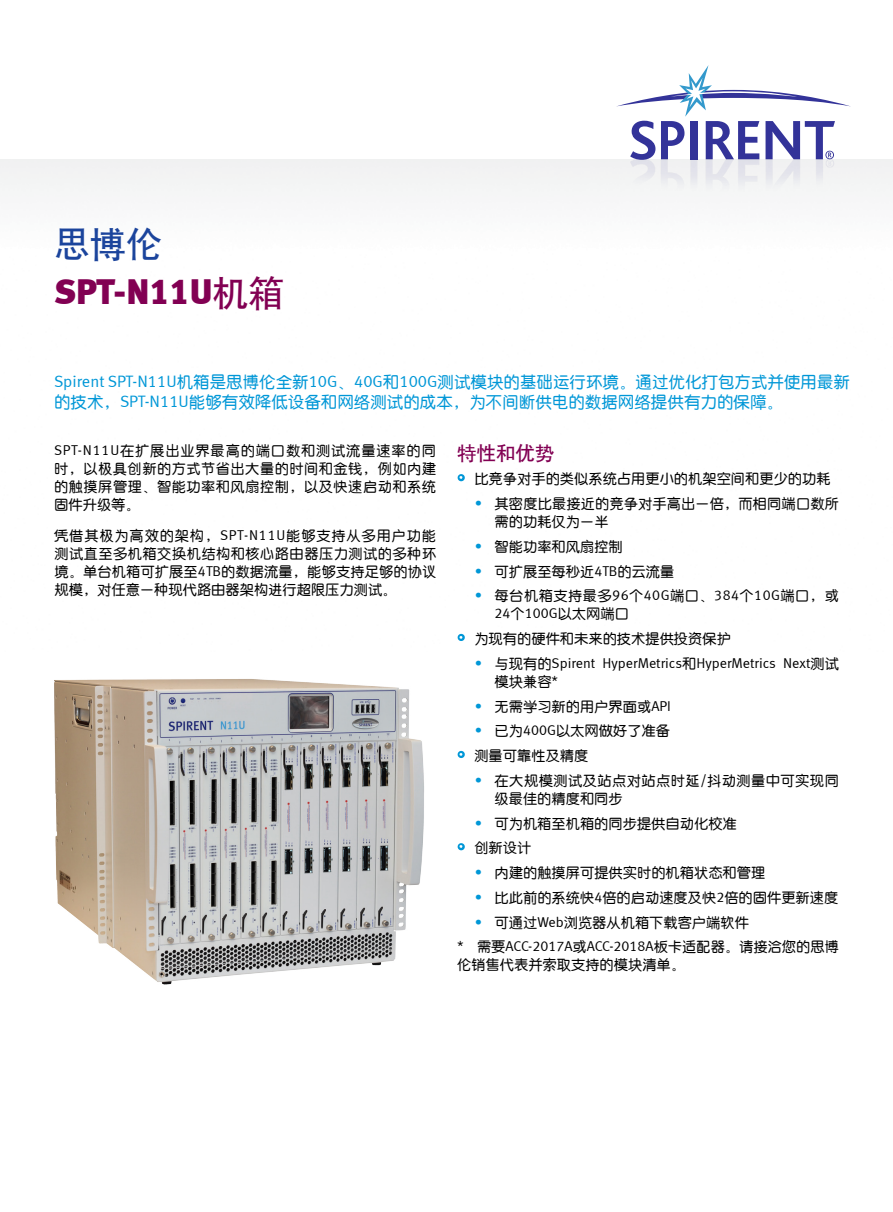
<style>
.page{position:relative;width:893px;height:1212px;background:#fff}
.page>*{position:absolute;margin:0;border:0;box-sizing:border-box;transform-origin:0 0}
.t1{font:36px "Meta Black LF";color:#820053}
.t2{font:36px "H Yb 1 gj";color:#1b449c}
.t3{font:19.5px "H Yb 1 gj";color:#820053}
.t4{font:16.5px/19.8px "H Ye 3 gj";color:#0097d7}
.t5{font:14.25px/18px "H Ye 3 gj";color:#000;text-align:justify}
.t6{font:14.25px "Meta Normal LF";color:#000}
.t7{font:14.25px/18px "H Ye 3 gj";letter-spacing:.03em;color:#000}
.s1{font-family:"H Yb 1 gj"}
.s2{font-family:"Meta Normal LF"}
.s3{font-family:"Meta Black LF";color:#0097d7}
.s4{font-family:"H Ye 3 gj"}
</style>
<div class="page">
<svg style="left:616px;top:65px;width:235px;height:69px"></svg>
<img style="left:574px;top:134px;width:319px;height:100px">
<svg style="left:457px;top:474px;width:8px;height:8px"></svg>
<svg style="left:457px;top:633px;width:8px;height:9px"></svg>
<svg style="left:457px;top:750px;width:8px;height:8px"></svg>
<svg style="left:457px;top:843px;width:8px;height:8px"></svg>
<img style="left:54px;top:679px;width:370px;height:306px">
<h1 class="t2" style="left:54px;top:226px;width:109px">思博伦</h1>
<h1 class="t1" style="left:54px;top:270px;width:232px">SPT-N11U<span class="s1">机箱</span></h1>
<p class="t4" style="left:54px;top:372px;width:798px"><span class="s2">Spirent SPT-N11U</span>机箱是思博伦全新<span class="s2">10G</span>、<span class="s2">40G</span>和<span class="s2">100G</span>测试模块的基础运行环境。通过优化打包方式并使用最新的技术，<span class="s2">SPT-N11U</span>能够有效降低设备和网络测试的成本，为不间断供电的数据网络提供有力的保障。</p>
<p class="t5" style="left:54px;top:441px;width:384px"><span class="s2">SPT-N11U</span>在扩展出业界最高的端口数和测试流量速率的同时，以极具创新的方式节省出大量的时间和金钱，例如内建的触摸屏管理、智能功率和风扇控制，以及快速启动和系统固件升级等。</p>
<p class="t5" style="left:54px;top:527px;width:384px">凭借其极为高效的架构，<span class="s2">SPT-N11U</span>能够支持从多用户功能测试直至多机箱交换机结构和核心路由器压力测试的多种环境。单台机箱可扩展至<span class="s2">4TB</span>的数据流量，能够支持足够的协议规模，对任意一种现代路由器架构进行超限压力测试。</p>
<h2 class="t3" style="left:457px;top:443px;width:99px">特性和优势</h2>
<p class="t5" style="left:459px;top:470px;width:373px"><sup>•</sup> 比竞争对手的类似系统占用更小的机架空间和更少的功耗</p>
<p class="t5" style="left:495px;top:495px;width:346px;text-indent:-19px"><span class="s3">•</span> 其密度比最接近的竞争对手高出一倍，而相同端口数所需的功耗仅为一半</p>
<p class="t5" style="left:475px;top:537px;width:149px"><span class="s3">•</span> 智能功率和风扇控制</p>
<p class="t5" style="left:475px;top:562px;width:201px"><span class="s3">•</span> 可扩展至每秒近<span class="s2">4TB</span>的云流量</p>
<p class="t7" style="left:475px;top:587px;width:365px"><span class="s3">•</span> 每台机箱支持最多<span class="s2">96</span>个<span class="s2">40G</span>端口、<span class="s2">384</span>个<span class="s2">10G</span>端口，或</p>
<p class="t6" style="left:495px;top:605px;width:136px">24<span class="s4">个</span>100G<span class="s4">以太网端口</span></p>
<p class="t5" style="left:459px;top:630px;width:273px"><sup>•</sup> 为现有的硬件和未来的技术提供投资保护</p>
<p class="t6" style="left:475px;top:655px;width:365px"><span class="s3">•</span> <span class="s4">与现有的</span>Spirent HyperMetrics<span class="s4">和</span>HyperMetrics Next<span class="s4">测试</span></p>
<p class="t5" style="left:495px;top:672px;width:65px">模块兼容<span class="s2">*</span></p>
<p class="t5" style="left:475px;top:697px;width:197px"><span class="s3">•</span> 无需学习新的用户界面或<span class="s2">API</span></p>
<p class="t5" style="left:475px;top:722px;width:196px"><span class="s3">•</span> 已为<span class="s2">400G</span>以太网做好了准备</p>
<p class="t5" style="left:459px;top:747px;width:131px"><sup>•</sup> 测量可靠性及精度</p>
<p class="t7" style="left:495px;top:771px;width:346px;text-indent:-19px"><span class="s3">•</span> 在大规模测试及站点对站点时延<span class="s2">/</span>抖动测量中可实现同级最佳的精度和同步</p>
<p class="t5" style="left:475px;top:814px;width:263px"><span class="s3">•</span> 可为机箱至机箱的同步提供自动化校准</p>
<p class="t5" style="left:459px;top:839px;width:74px"><sup>•</sup> 创新设计</p>
<p class="t5" style="left:475px;top:864px;width:292px"><span class="s3">•</span> 内建的触摸屏可提供实时的机箱状态和管理</p>
<p class="t5" style="left:475px;top:888px;width:365px"><span class="s3">•</span> 比此前的系统快<span class="s2">4</span>倍的启动速度及快<span class="s2">2</span>倍的固件更新速度</p>
<p class="t5" style="left:475px;top:913px;width:275px"><span class="s3">•</span> 可通过<span class="s2">Web</span>浏览器从机箱下载客户端软件</p>
<p class="t6" style="left:457px;top:938px;width:383px">* <span class="s4">需要</span>ACC-2017A<span class="s4">或</span>ACC-2018A<span class="s4">板卡适配器。请接洽您的思博</span></p>
<p class="t5" style="left:457px;top:956px;width:229px">伦销售代表并索取支持的模块清单。</p>
</div>
